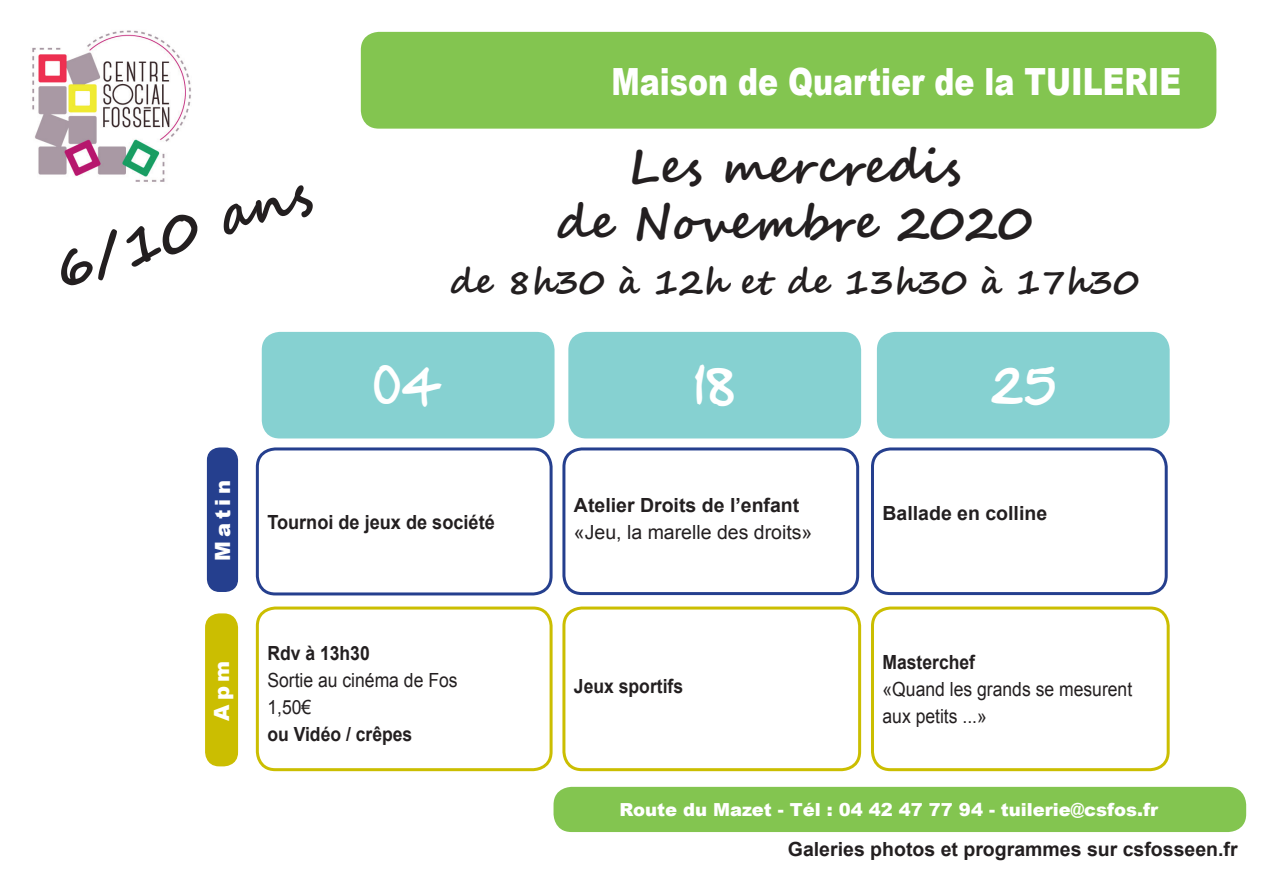
<style>
.page{position:relative;width:1263px;height:893px;background:#fff}
.page>*{position:absolute;margin:0;border:0;box-sizing:border-box;transform-origin:0 0}
.t1{font:700 54px "Segoe Script";color:#231f20}
.t2{font:700 46.5px/55.8px "Segoe Script";color:#231f20;text-align:center}
.t3{font:45px "Hand Of Sean";color:#fff}
.t4{font:900 37.5px "Arial";color:#fff;scale:.8 1}
.t5{font:700 34.5px "Segoe Script";color:#231f20}
.t6{font:900 21px "Arial";letter-spacing:.2em;color:#fff}
.t7{font:700 19.5px "Arial";color:#231f20}
.t8{font:19.5px/27px "Arial";color:#231f20;scale:.9 1}
.t9{font:700 19.5px "Arial";color:#231f20;scale:.9 1}
.t10{font:19.5px "Arial";color:#231f20}
.t11{font:700 19.5px "Arial";color:#231f20;scale:.93 1}
.t12{font:900 18px "Arial";color:#fff}
</style>
<div class="page">
<img style="left:32px;top:30px;width:159px;height:152px">
<div style="left:361px;top:32px;width:855px;height:97px;background:#83c550;border-radius:18px"></div>
<div style="left:553px;top:787px;width:693px;height:45px;background:#83c550;border-radius:18px"></div>
<div style="left:262px;top:332px;width:292px;height:106px;background:#86d1d1;border-radius:18px"></div>
<div style="left:568px;top:332px;width:293px;height:106px;background:#86d1d1;border-radius:18px"></div>
<div style="left:877px;top:332px;width:293px;height:106px;background:#86d1d1;border-radius:18px"></div>
<div style="left:256px;top:447px;width:297px;height:148px;border:3px solid #253f8e;border-radius:18px"></div>
<div style="left:562px;top:447px;width:297px;height:148px;border:3px solid #253f8e;border-radius:18px"></div>
<div style="left:871px;top:447px;width:297px;height:148px;border:3px solid #253f8e;border-radius:18px"></div>
<div style="left:256px;top:606px;width:297px;height:165px;border:3px solid #cbbe01;border-radius:18px"></div>
<div style="left:562px;top:606px;width:299px;height:165px;border:3px solid #cbbe01;border-radius:18px"></div>
<div style="left:871px;top:606px;width:299px;height:165px;border:3px solid #cbbe01;border-radius:18px"></div>
<div style="left:208px;top:448px;width:29px;height:143px;background:#253f8e;border-radius:12px"></div>
<div style="left:207px;top:447px;width:31px;height:145px;border:2px solid #253f8e;border-radius:12px"></div>
<div style="left:206px;top:614px;width:31px;height:152px;background:#cbbe01;border-radius:14px"></div>
<div style="left:205px;top:613px;width:33px;height:153px;border:2px solid #cbbe01;border-radius:14px"></div>
<h1 class="t1" style="left:43px;top:228px;width:267px;rotate:-17deg">6/10 ans</h1>
<h3 class="t4" style="left:611px;top:55px;width:714px">Maison de Quartier de la TUILERIE</h3>
<h2 class="t2" style="left:557px;top:139px;width:477px">Les mercredis<br>de Novembre 2020</h2>
<h3 class="t5" style="left:450px;top:254px;width:690px">de 8h30 à 12h et de 13h30 à 17h30</h3>
<h3 class="t3" style="left:373px;top:345px;width:71px">04</h3>
<h3 class="t3" style="left:694px;top:345px;width:42px">18</h3>
<h3 class="t3" style="left:990px;top:345px;width:67px">25</h3>
<p class="t6" style="left:207px;top:561px;width:82px;rotate:-90deg">Matin</p>
<p class="t11" style="left:267px;top:509px;width:246px">Tournoi de jeux de société</p>
<p class="t6" style="left:206px;top:721px;width:62px;rotate:-90deg">Apm</p>
<p class="t9" style="left:267px;top:640px;width:115px">Rdv à 13h30</p>
<p class="t8" style="left:267px;top:667px;width:213px">Sortie au cinéma de Fos<br>1,50€</p>
<p class="t9" style="left:267px;top:721px;width:163px">ou Vidéo / crêpes</p>
<p class="t7" style="left:574px;top:492px;width:227px">Atelier Droits de l’enfant</p>
<p class="t10" style="left:574px;top:519px;width:240px">«Jeu, la marelle des droits»</p>
<p class="t9" style="left:574px;top:673px;width:123px">Jeux sportifs</p>
<p class="t7" style="left:882px;top:500px;width:166px">Ballade en colline</p>
<p class="t9" style="left:882px;top:649px;width:104px">Masterchef</p>
<p class="t8" style="left:882px;top:676px;width:279px">«Quand les grands se mesurent aux petits ...»</p>
<p class="t12" style="left:619px;top:796px;width:540px">Route du Mazet - Tél : 04 42 47 77 94 - tuilerie@csfos.fr</p>
<p class="t7" style="left:788px;top:836px;width:451px">Galeries photos et programmes sur csfosseen.fr</p>
</div>
